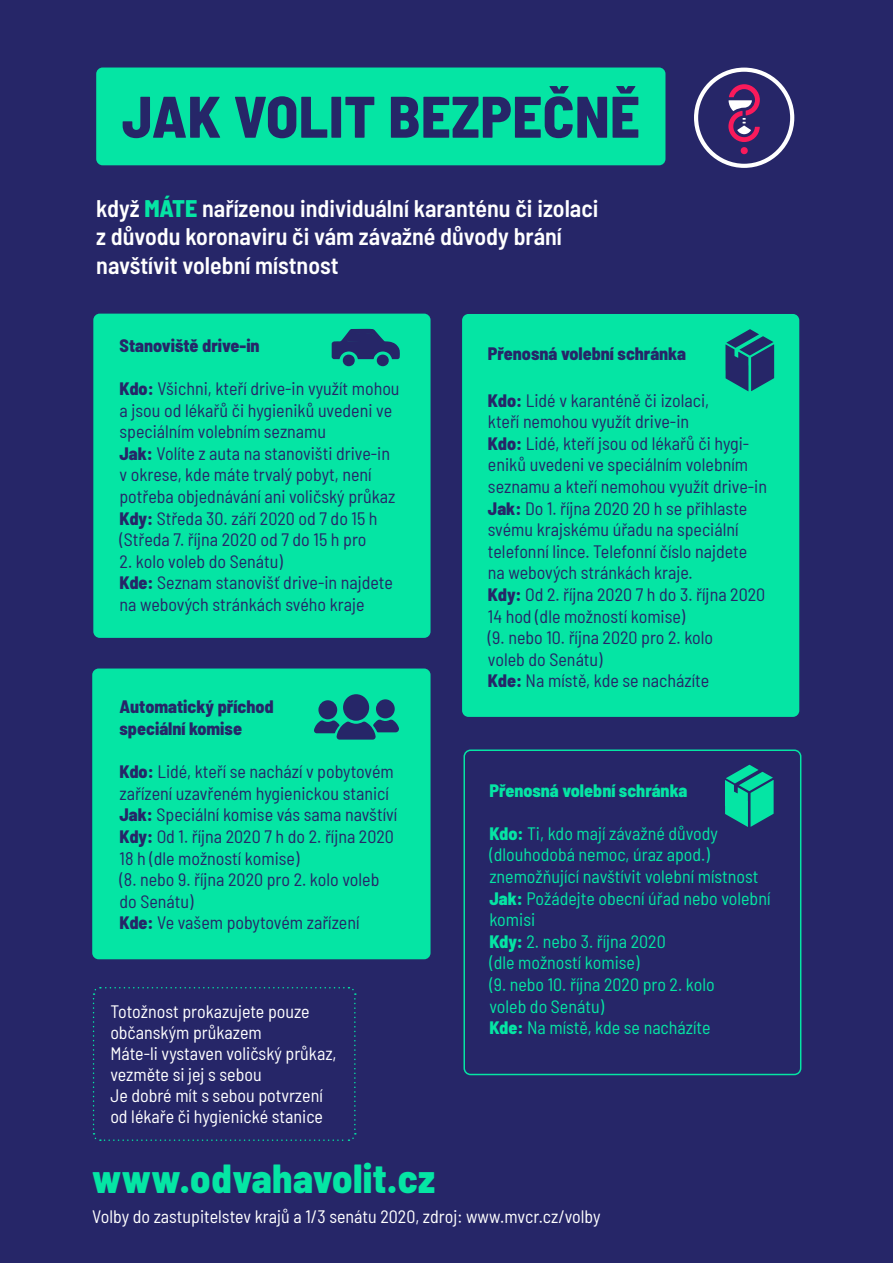
<style>
.page{position:relative;width:893px;height:1263px;background:#262668}
.page>*{position:absolute;margin:0;border:0;box-sizing:border-box;transform-origin:0 0}
.t1{font:800 semi-condensed 58.5px "Barlow";letter-spacing:.01em;color:#262668}
.t2{font:800 semi-condensed 40.5px "Barlow";letter-spacing:.01em;color:#05e5a4}
.t3{font:600 semi-condensed 24px/28.8px "Barlow";color:#fff}
.t4{font:semi-condensed 18px/21.6px "Barlow";color:#262668}
.t5{font:semi-condensed 18px/21.6px "Barlow";color:#05e5a4}
.t6{font:semi-condensed 18px/21px "Barlow";color:#fff}
.t7{font:800 semi-condensed 18px/21.6px "Barlow";color:#262668}
.t8{font:800 semi-condensed 18px "Barlow";color:#05e5a4}
.s1{font-weight:800;color:#05e5a4}
.s2{font-weight:800}
</style>
<div class="page">
<div style="left:96px;top:68px;width:569px;height:97px;background:#05e5a4;border-radius:6px"></div>
<svg style="left:694px;top:68px;width:100px;height:100px"></svg>
<svg style="left:92px;top:987px;width:264px;height:154px"></svg>
<div style="left:92px;top:668px;width:339px;height:291px;background:#05e5a4;border-radius:6px"></div>
<svg style="left:314px;top:694px;width:85px;height:46px"></svg>
<div style="left:462px;top:314px;width:337px;height:403px;background:#05e5a4;border-radius:6px"></div>
<svg style="left:725px;top:329px;width:49px;height:62px"></svg>
<div style="left:463px;top:749px;width:338px;height:326px;border:2px solid #05e5a4;border-radius:6px"></div>
<svg style="left:725px;top:765px;width:49px;height:62px"></svg>
<div style="left:93px;top:314px;width:338px;height:324px;background:#05e5a4;border-radius:6px"></div>
<div style="left:377px;top:355px;width:12px;height:11px;background:#262668;border-radius:50%"></div>
<div style="left:343px;top:354px;width:12px;height:12px;background:#262668;border-radius:50%"></div>
<svg style="left:332px;top:329px;width:68px;height:30px"></svg>
<h1 class="t1" style="left:122px;top:74px;width:519px">JAK VOLIT BEZPEČNĚ</h1>
<h3 class="t3" style="left:96px;top:192px;width:504px">když <span class="s1">MÁTE</span> nařízenou individuální karanténu či izolaci z důvodu koronaviru či vám závažné důvody brání navštívit volební místnost</h3>
<p class="t7" style="left:120px;top:333px;width:142px">Stanoviště drive-in</p>
<p class="t4" style="left:120px;top:376px;width:282px"><span class="s2">Kdo:</span> Všichni, kteří drive-in využít mohou a jsou od lékařů či hygieniků uvedeni ve speciálním volebním seznamu<br><span class="s2">Jak:</span> Volíte z auta na stanovišti drive-in v okrese, kde máte trvalý pobyt, není potřeba objednávání ani voličský průkaz <span class="s2">Kdy:</span> Středa 30. září 2020 od 7 do 15 h (Středa 7. října 2020 od 7 do 15 h pro</p>
<p class="t4" style="left:120px;top:549px;width:275px">2. kolo voleb do Senátu)<br><span class="s2">Kde:</span> Seznam stanovišť drive-in najdete na webových stránkách svého kraje</p>
<p class="t7" style="left:120px;top:695px;width:156px">Automatický příchod speciální komise</p>
<p class="t4" style="left:120px;top:759px;width:279px"><span class="s2">Kdo:</span> Lidé, kteří se nachází v pobytovém zařízení uzavřeném hygienickou stanicí <span class="s2">Jak:</span> Speciální komise vás sama navštíví <span class="s2">Kdy:</span> Od 1. října 2020 7 h do 2. října 2020<br>18 h (dle možností komise)<br>(8. nebo 9. října 2020 pro 2. kolo voleb do Senátu)<br><span class="s2">Kde:</span> Ve vašem pobytovém zařízení</p>
<p class="t6" style="left:110px;top:1000px;width:228px">Totožnost prokazujete pouze občanským průkazem<br>Máte-li vystaven voličský průkaz, vezměte si jej s sebou<br>Je dobré mít s sebou potvrzení od lékaře či hygienické stanice</p>
<p class="t7" style="left:488px;top:341px;width:200px">Přenosná volební schránka</p>
<p class="t4" style="left:488px;top:388px;width:281px"><span class="s2">Kdo:</span> Lidé v karanténě či izolaci,<br>kteří nemohou využít drive-in<br><span class="s2">Kdo:</span> Lidé, kteří jsou od lékařů či hygi&shy;eniků uvedeni ve speciálním volebním seznamu a kteří nemohou využít drive-in <span class="s2">Jak:</span> Do 1. října 2020 20 h se přihlaste svému krajskému úřadu na speciální telefonní lince. Telefonní číslo najdete na webových stránkách kraje.<br><span class="s2">Kdy:</span> Od 2. října 2020 7 h do 3. října 2020<br>14 hod (dle možností komise)<br>(9. nebo 10. října 2020 pro 2. kolo<br>voleb do Senátu)<br><span class="s2">Kde:</span> Na místě, kde se nacházíte</p>
<p class="t8" style="left:489px;top:777px;width:200px">Přenosná volební schránka</p>
<p class="t5" style="left:489px;top:821px;width:283px"><span class="s2">Kdo:</span> Ti, kdo mají závažné důvody (dlouhodobá nemoc, úraz apod.) znemožňující navštívit volební místnost<br><span class="s2">Jak:</span> Požádejte obecní úřad nebo volební komisi<br><span class="s2">Kdy:</span> 2. nebo 3. října 2020<br>(dle možností komise)<br>(9. nebo 10. října 2020 pro 2. kolo<br>voleb do Senátu)<br><span class="s2">Kde:</span> Na místě, kde se nacházíte</p>
<h2 class="t2" style="left:92px;top:1149px;width:345px">www.odvahavolit.cz</h2>
<p class="t6" style="left:92px;top:1204px;width:510px">Volby do zastupitelstev krajů a 1/3 senátu 2020, zdroj: www.mvcr.cz/volby</p>
</div>
